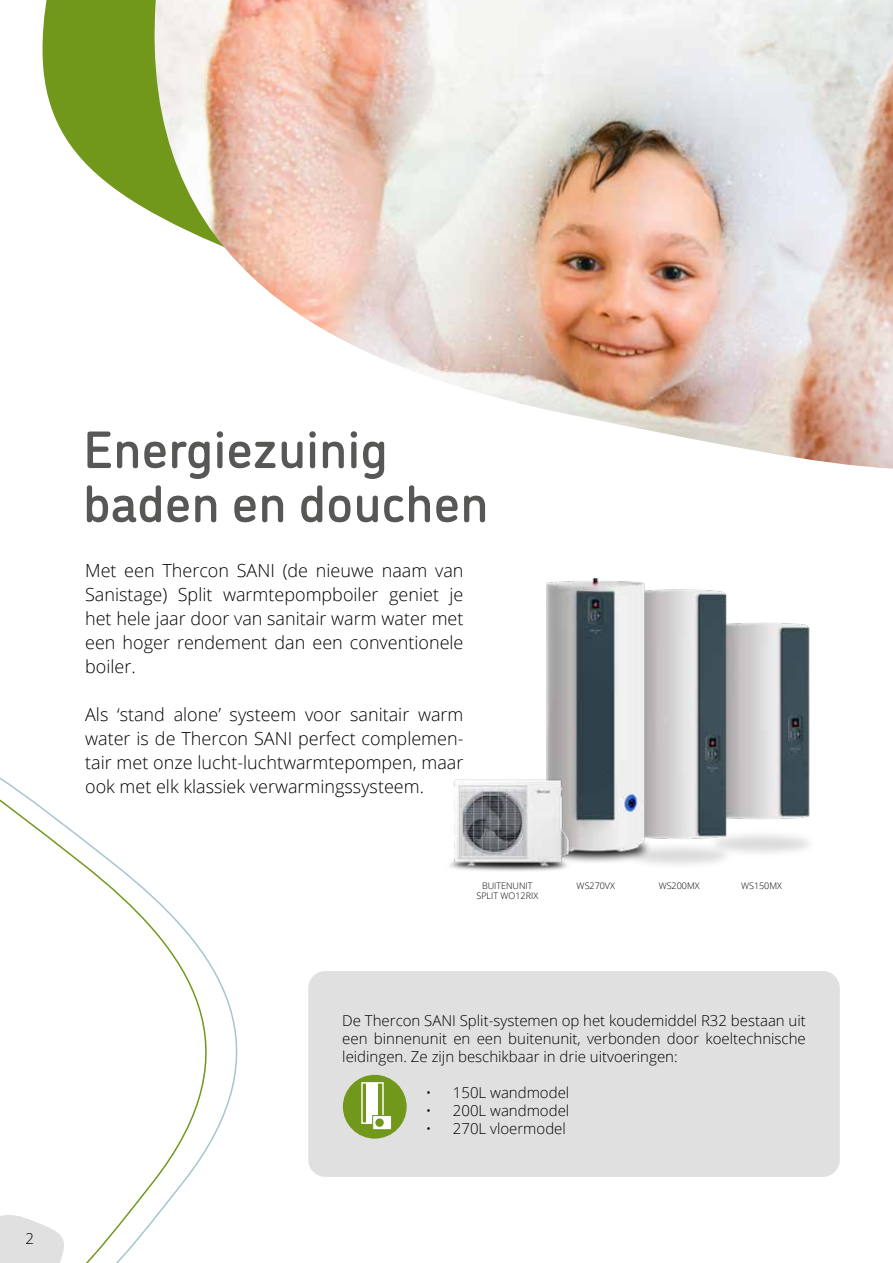
<style>
.page{position:relative;width:893px;height:1263px;background:#fff}
.page>*{position:absolute;margin:0;border:0;box-sizing:border-box;transform-origin:0 0}
.t1{font:500 52.5px/54px "DI Nosaur";color:#575756}
.t2{font:300 18px/24px "Open Sans";color:#000;text-align:justify}
.t3{font:300 15px/18px "Open Sans";color:#000;text-align:justify}
.t4{font:300 9px "Open Sans";color:#000}
</style>
<div class="page">
<svg style="left:0;top:777px;width:238px;height:486px"></svg>
<div style="left:308px;top:971px;width:532px;height:206px;background:#e1e0e0;border-radius:17px"></div>
<svg style="left:42px;top:0;width:106px;height:210px;fill:#72981b"></svg>
<img style="left:148px;top:0;width:745px;height:469px">
<svg style="left:0;top:1206px;width:71px;height:57px"></svg>
<img style="left:739px;top:622px;width:71px;height:231px">
<img style="left:657px;top:589px;width:82px;height:276px">
<div style="left:343px;top:1075px;width:64px;height:63px;background:#72981b;border-radius:50%"></div>
<div style="left:361px;top:1082px;width:23px;height:42px;border:1px solid #fff"></div>
<div style="left:366px;top:1083px;width:12px;height:41px;background:#fff"></div>
<div style="left:372px;top:1115px;width:20px;height:15px;background:#fff;border:1px solid #72981b"></div>
<div style="left:375px;top:1118px;width:9px;height:9px;background:#72981b;border-radius:50%"></div>
<img style="left:546px;top:577px;width:111px;height:287px">
<img style="left:450px;top:770px;width:128px;height:101px">
<p class="t3" style="left:25px;top:1229px;width:10px">2</p>
<h1 class="t1" style="left:83px;top:419px;width:407px">Energiezuinig baden en douchen</h1>
<p class="t2" style="left:85px;top:558px;width:380px">Met een Thercon SANI (de nieuwe naam van Sanistage) Split warmtepompboiler geniet je het hele jaar door van sanitair warm water met een hoger rendement dan een conventionele boiler.</p>
<p class="t2" style="left:85px;top:702px;width:380px">Als ‘stand alone’ systeem voor sanitair warm water is de Thercon SANI perfect complemen&shy;tair met onze lucht-luchtwarmtepompen, maar ook met elk klassiek verwarmingssysteem.</p>
<p class="t4" style="left:482px;top:879px;width:52px">BUITENUNIT</p>
<p class="t4" style="left:577px;top:879px;width:40px">WS270VX</p>
<p class="t4" style="left:659px;top:879px;width:42px">WS200MX</p>
<p class="t4" style="left:741px;top:879px;width:42px">WS150MX</p>
<p class="t4" style="left:476px;top:890px;width:63px">SPLIT WO12RIX</p>
<p class="t3" style="left:342px;top:1011px;width:465px">De Thercon SANI Split-systemen op het koudemiddel R32 bestaan uit een binnenunit en een buitenunit, verbonden door koeltechnische leidingen. Ze zijn beschikbaar in drie uitvoeringen:</p>
<p class="t3" style="left:426px;top:1083px;width:145px">• 150L wandmodel</p>
<p class="t3" style="left:426px;top:1101px;width:145px">• 200L wandmodel</p>
<p class="t3" style="left:426px;top:1119px;width:142px">• 270L vloermodel</p>
</div>
